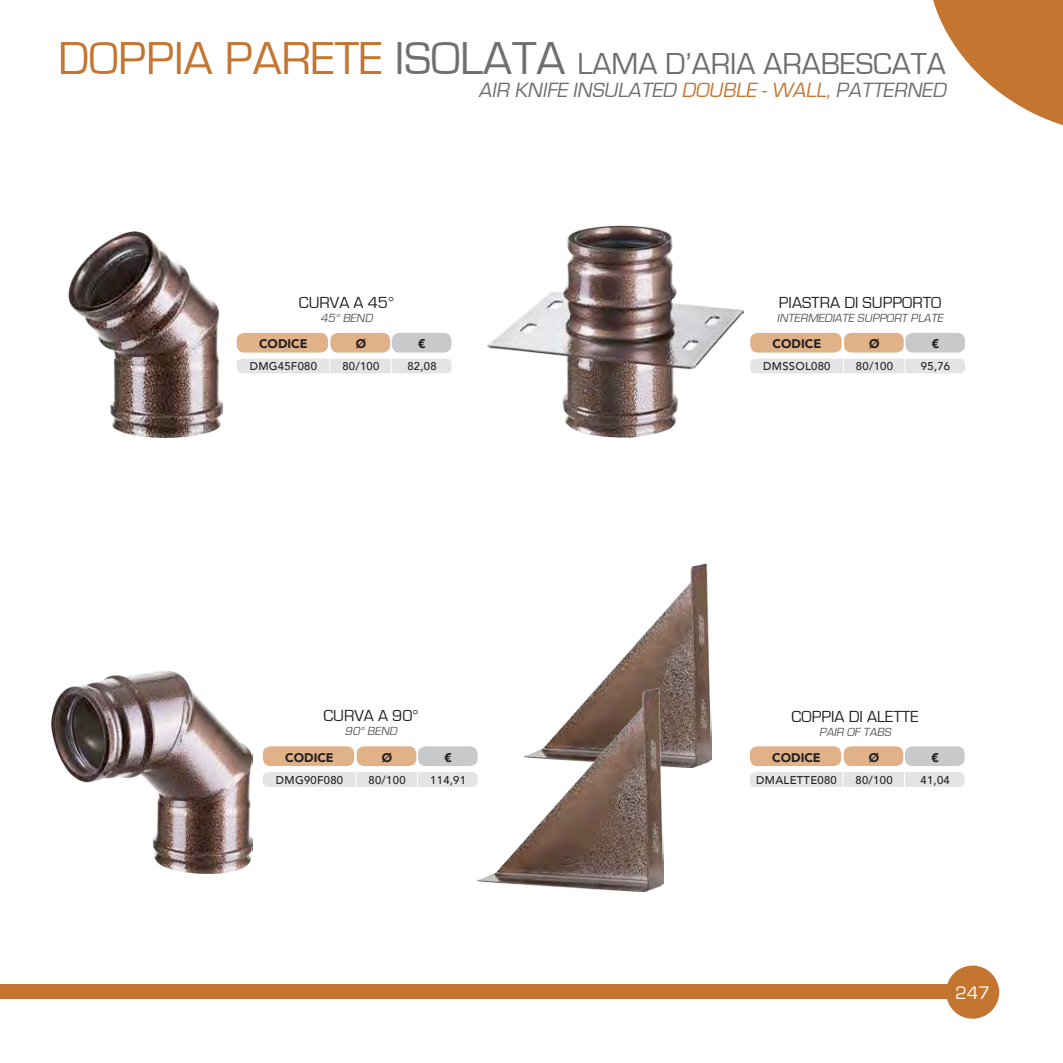
<style>
.page{position:relative;width:1063px;height:1063px;background:#fff}
.page>*{position:absolute;margin:0;border:0;box-sizing:border-box;transform-origin:0 0}
.t1{font:31.25px "Eurostile";color:#6d6f71}
.t2{font:italic 21.25px "Eurostile";color:#6d6f71}
.t3{font:18.75px "Eurostile";color:#fff}
.t4{font:16.5px "Eurostile";color:#231f20}
.t5{font:900 12.5px "Avenir";color:#231f20}
.t6{font:italic 12.12px "Eurostile";color:#58595b}
.t7{font:500 11.25px "Avenir";letter-spacing:.025em;color:#231f20}
.s1{font-size:47.5px;color:#c47530}
.s2{font-size:47.5px}
.s3{color:#c47530}
</style>
<div class="page">
<div style="left:237px;top:333px;width:91px;height:20px;background:#e1b187;border-radius:7px"></div>
<div style="left:330px;top:333px;width:60px;height:20px;background:#e1b187;border-radius:8px"></div>
<div style="left:392px;top:333px;width:59px;height:20px;background:#c7c9cb;border-radius:8px"></div>
<div style="left:237px;top:359px;width:214px;height:14px;background:#e3e4e5;border-radius:5px"></div>
<svg style="left:329px;top:359px;width:1px;height:14px"></svg>
<svg style="left:391px;top:359px;width:1px;height:14px"></svg>
<div style="left:750px;top:333px;width:92px;height:20px;background:#e1b187;border-radius:7px"></div>
<div style="left:844px;top:333px;width:60px;height:20px;background:#e1b187;border-radius:8px"></div>
<div style="left:905px;top:333px;width:60px;height:20px;background:#c7c9cb;border-radius:8px"></div>
<div style="left:750px;top:359px;width:215px;height:14px;background:#e3e4e5;border-radius:5px"></div>
<svg style="left:843px;top:359px;width:1px;height:14px"></svg>
<svg style="left:904px;top:359px;width:1px;height:14px"></svg>
<div style="left:263px;top:746px;width:91px;height:20px;background:#e1b187;border-radius:7px"></div>
<div style="left:357px;top:746px;width:59px;height:20px;background:#e1b187;border-radius:8px"></div>
<div style="left:418px;top:746px;width:60px;height:20px;background:#c7c9cb;border-radius:8px"></div>
<div style="left:263px;top:772px;width:215px;height:15px;background:#e3e4e5;border-radius:5px"></div>
<svg style="left:355px;top:772px;width:1px;height:15px"></svg>
<svg style="left:417px;top:772px;width:1px;height:15px"></svg>
<div style="left:750px;top:746px;width:91px;height:20px;background:#e1b187;border-radius:7px"></div>
<div style="left:844px;top:746px;width:59px;height:20px;background:#e1b187;border-radius:8px"></div>
<div style="left:905px;top:746px;width:60px;height:20px;background:#c7c9cb;border-radius:8px"></div>
<div style="left:750px;top:772px;width:215px;height:15px;background:#e3e4e5;border-radius:5px"></div>
<svg style="left:842px;top:772px;width:1px;height:15px"></svg>
<svg style="left:904px;top:772px;width:1px;height:15px"></svg>
<div style="left:0;top:985px;width:958px;height:14px;background:#c47530"></div>
<div style="left:946px;top:966px;width:53px;height:53px;background:#c47530;border-radius:50%"></div>
<img style="left:487px;top:226px;width:256px;height:212px">
<img style="left:596px;top:564px;width:116px;height:203px">
<img style="left:68px;top:231px;width:154px;height:207px">
<img style="left:51px;top:671px;width:201px;height:203px">
<img style="left:477px;top:688px;width:187px;height:203px">
<svg style="left:933px;top:0;width:130px;height:126px"></svg>
<h1 class="t1" style="left:58px;top:47px;width:889px"><span class="s1">DOPPIA PARETE</span> <span class="s2">ISOLATA</span> LAMA D’ARIA ARABESCATA</h1>
<h2 class="t2" style="left:479px;top:78px;width:473px">AIR KNIFE INSULATED <span class="s3">DOUBLE -WALL,</span> PATTERNED</h2>
<h3 class="t4" style="left:299px;top:293px;width:97px">CURVA A 45°</h3>
<p class="t6" style="left:320px;top:312px;width:56px">45° BEND</p>
<h3 class="t4" style="left:779px;top:293px;width:164px">PIASTRA DI SUPPORTO</h3>
<p class="t6" style="left:777px;top:312px;width:170px">INTERMEDIATE SUPPORT PLATE</p>
<p class="t5" style="left:259px;top:333px;width:50px">CODICE</p>
<p class="t5" style="left:356px;top:333px;width:12px">Ø</p>
<p class="t5" style="left:418px;top:333px;width:9px">€</p>
<p class="t7" style="left:250px;top:356px;width:69px">DMG45F080</p>
<p class="t7" style="left:342px;top:356px;width:39px">80/100</p>
<p class="t7" style="left:407px;top:356px;width:31px">82,08</p>
<p class="t5" style="left:773px;top:333px;width:50px">CODICE</p>
<p class="t5" style="left:869px;top:333px;width:12px">Ø</p>
<p class="t5" style="left:932px;top:333px;width:9px">€</p>
<p class="t7" style="left:763px;top:356px;width:69px">DMSSOL080</p>
<p class="t7" style="left:856px;top:356px;width:39px">80/100</p>
<p class="t7" style="left:921px;top:356px;width:31px">95,76</p>
<h3 class="t4" style="left:323px;top:706px;width:97px">CURVA A 90°</h3>
<p class="t6" style="left:345px;top:725px;width:56px">90° BEND</p>
<h3 class="t4" style="left:792px;top:707px;width:128px">COPPIA DI ALETTE</h3>
<p class="t6" style="left:819px;top:725px;width:76px">PAIR OF TABS</p>
<p class="t5" style="left:285px;top:746px;width:50px">CODICE</p>
<p class="t5" style="left:382px;top:746px;width:12px">Ø</p>
<p class="t5" style="left:444px;top:746px;width:9px">€</p>
<p class="t7" style="left:276px;top:770px;width:69px">DMG90F080</p>
<p class="t7" style="left:369px;top:770px;width:39px">80/100</p>
<p class="t7" style="left:430px;top:770px;width:37px">114,91</p>
<p class="t5" style="left:772px;top:746px;width:50px">CODICE</p>
<p class="t5" style="left:869px;top:746px;width:12px">Ø</p>
<p class="t5" style="left:931px;top:746px;width:9px">€</p>
<p class="t7" style="left:756px;top:770px;width:82px">DMALETTE080</p>
<p class="t7" style="left:856px;top:770px;width:39px">80/100</p>
<p class="t7" style="left:921px;top:770px;width:31px">41,04</p>
<h3 class="t3" style="left:955px;top:982px;width:36px">247</h3>
</div>
